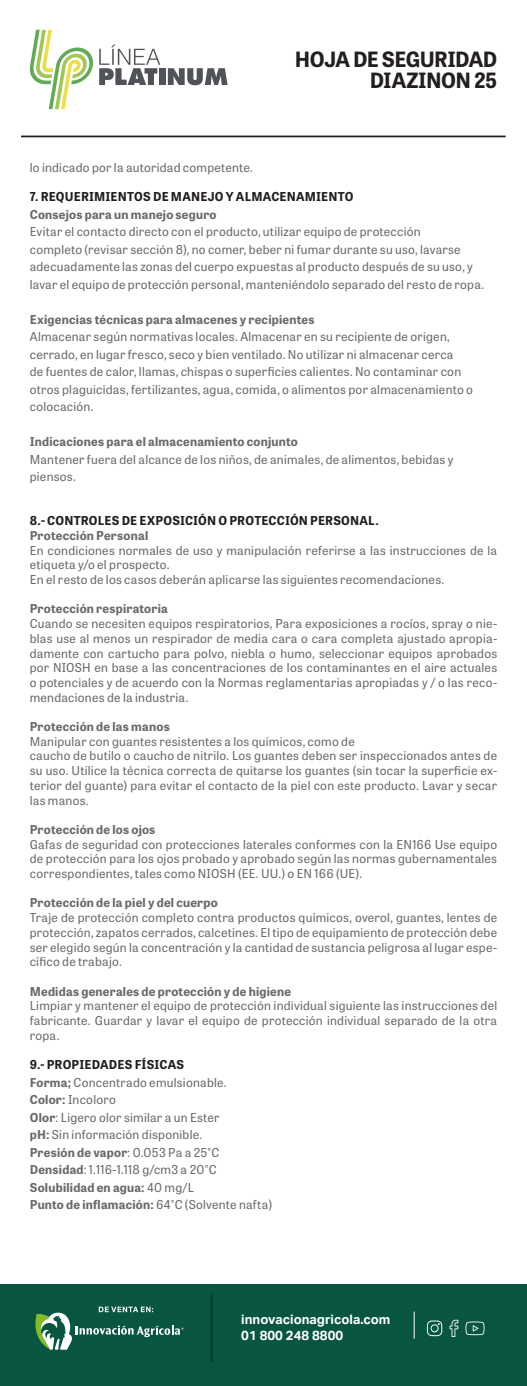
<style>
.page{position:relative;width:527px;height:1386px;background:#fff}
.page>*{position:absolute;margin:0;border:0;box-sizing:border-box;transform-origin:0 0}
.t1{font:700 21px "Tablet Gothic";letter-spacing:-.025em;color:#231f20}
.t2{font:700 13.12px "Aktiv Grotesk";color:#fff}
.t3{font:12.25px/14.7px "Tablet Gothic";letter-spacing:.02em;color:#6b6b6e;text-align:justify}
.t4{font:700 12.25px "Tablet Gothic";letter-spacing:.02em;color:#6b6b6e}
.t5{font:700 12.25px "Tablet Gothic";letter-spacing:.015em;color:#231f20}
.s1{font-weight:700}
.s2{font-weight:400}
</style>
<div class="page">
<div style="left:0;top:1285px;width:527px;height:101px;background:#085540"></div>
<hr style="left:21px;top:136px;width:484px;height:1px;background:#231f20">
<svg style="left:414px;top:1312px;width:1px;height:27px"></svg>
<hr style="left:211px;top:1295px;width:1px;height:66px;background:#003624">
<svg style="left:427px;top:1321px;width:15px;height:15px"></svg>
<svg style="left:449px;top:1320px;width:9px;height:17px"></svg>
<svg style="left:465px;top:1322px;width:19px;height:13px"></svg>
<svg style="left:35px;top:1307px;width:148px;height:43px"></svg>
<div style="left:159px;top:68px;width:6px;height:17px;background:#4f5257"></div>
<svg style="left:168px;top:68px;width:60px;height:17px"></svg>
<svg style="left:29px;top:30px;width:131px;height:79px"></svg>
<p class="t1" style="left:295px;top:44px;width:204px">HOJA DE SEGURIDAD</p>
<p class="t1" style="left:370px;top:66px;width:129px">DIAZINON 25</p>
<p class="t3" style="left:30px;top:159px;width:225px">lo indicado por la autoridad competente.</p>
<p class="t5" style="left:30px;top:188px;width:325px">7. REQUERIMIENTOS DE MANEJO Y ALMACENAMIENTO</p>
<p class="t4" style="left:30px;top:205px;width:188px">Consejos para un manejo seguro</p>
<p class="t3" style="left:30px;top:222px;width:456px;line-height:17.5px;text-align:left">Evitar el contacto directo con el producto, utilizar equipo de protección<br>completo (revisar sección 8), no comer, beber ni fumar durante su uso, lavarse adecuadamente las zonas del cuerpo expuestas al producto después de su uso, y lavar el equipo de protección personal, manteniéndolo separado del resto de ropa.</p>
<p class="t4" style="left:30px;top:310px;width:286px">Exigencias técnicas para almacenes y recipientes</p>
<p class="t3" style="left:30px;top:327px;width:445px;line-height:17.5px;text-align:left">Almacenar según normativas locales. Almacenar en su recipiente de origen, cerrado, en lugar fresco, seco y bien ventilado. No utilizar ni almacenar cerca<br>de fuentes de calor, llamas, chispas o superficies calientes. No contaminar con otros plaguicidas, fertilizantes, agua, comida, o alimentos por almacenamiento o colocación.</p>
<p class="t4" style="left:30px;top:433px;width:270px">Indicaciones para el almacenamiento conjunto</p>
<p class="t3" style="left:30px;top:450px;width:425px;line-height:17.5px">Mantener fuera del alcance de los niños, de animales, de alimentos, bebidas y piensos.</p>
<p class="t5" style="left:30px;top:512px;width:350px">8.- CONTROLES DE EXPOSICIÓN O PROTECCIÓN PERSONAL.</p>
<p class="t4" style="left:30px;top:527px;width:120px">Protección Personal</p>
<p class="t3" style="left:30px;top:542px;width:469px">En condiciones normales de uso y manipulación referirse a las instrucciones de la etiqueta y/o el prospecto.</p>
<p class="t3" style="left:30px;top:572px;width:416px">En el resto de los casos deberán aplicarse las siguientes recomendaciones.</p>
<p class="t4" style="left:30px;top:600px;width:140px">Protección respiratoria</p>
<p class="t3" style="left:30px;top:616px;width:469px">Cuando se necesiten equipos respiratorios, Para exposiciones a rocíos, spray o nie&shy;blas use al menos un respirador de media cara o cara completa ajustado apropia&shy;damente con cartucho para polvo, niebla o humo, seleccionar equipos aprobados por NIOSH en base a las concentraciones de los contaminantes en el aire actuales o potenciales y de acuerdo con la Normas reglamentarias apropiadas y / o las reco&shy;mendaciones de la industria.</p>
<p class="t4" style="left:30px;top:718px;width:141px">Protección de las manos</p>
<p class="t3" style="left:30px;top:733px;width:326px">Manipular con guantes resistentes a los químicos, como de</p>
<p class="t3" style="left:30px;top:748px;width:469px">caucho de butilo o caucho de nitrilo. Los guantes deben ser inspeccionados antes de su uso. Utilice la técnica correcta de quitarse los guantes (sin tocar la superficie ex&shy;terior del guante) para evitar el contacto de la piel con este producto. Lavar y secar las manos.</p>
<p class="t4" style="left:30px;top:821px;width:127px">Protección de los ojos</p>
<p class="t3" style="left:30px;top:836px;width:469px">Gafas de seguridad con protecciones laterales conformes con la EN166 Use equipo de protección para los ojos probado y aprobado según las normas gubernamentales correspondientes, tales como NIOSH (EE. UU.) o EN 166 (UE).</p>
<p class="t4" style="left:30px;top:894px;width:189px">Protección de la piel y del cuerpo</p>
<p class="t3" style="left:30px;top:910px;width:469px">Traje de protección completo contra productos químicos, overol, guantes, lentes de protección, zapatos cerrados, calcetines. El tipo de equipamiento de protección debe ser elegido según la concentración y la cantidad de sustancia peligrosa al lugar espe&shy;cífico de trabajo.</p>
<p class="t4" style="left:30px;top:982px;width:263px">Medidas generales de protección y de higiene</p>
<p class="t3" style="left:30px;top:998px;width:469px">Limpiar y mantener el equipo de protección individual siguiente las instrucciones del fabricante. Guardar y lavar el equipo de protección individual separado de la otra ropa.</p>
<p class="t5" style="left:30px;top:1056px;width:156px">9.- PROPIEDADES FÍSICAS</p>
<p class="t3" style="left:30px;top:1074px;width:198px"><span class="s1">Forma;</span> Concentrado emulsionable.</p>
<p class="t3" style="left:30px;top:1092px;width:88px"><span class="s1">Color:</span> Incoloro</p>
<p class="t3" style="left:30px;top:1109px;width:191px"><span class="s1">Olor</span>: Ligero olor similar a un Ester</p>
<p class="t3" style="left:30px;top:1127px;width:174px"><span class="s1">pH:</span> Sin información disponible.</p>
<p class="t4" style="left:30px;top:1143px;width:191px">Presión de vapor<span class="s2">: 0.053 Pa a 25°C</span></p>
<p class="t3" style="left:30px;top:1162px;width:188px"><span class="s1">Densidad</span>: 1.116-1.118 g/cm3 a 20°C</p>
<p class="t4" style="left:30px;top:1178px;width:166px">Solubilidad en agua: <span class="s2">40 mg/L</span></p>
<p class="t4" style="left:30px;top:1196px;width:244px">Punto de inflamación: <span class="s2">64°C (Solvente nafta)</span></p>
<p class="t2" style="left:241px;top:1311px;width:151px">innovacionagricola.com</p>
<p class="t2" style="left:241px;top:1327px;width:103px">01 800 248 8800</p>
</div>
